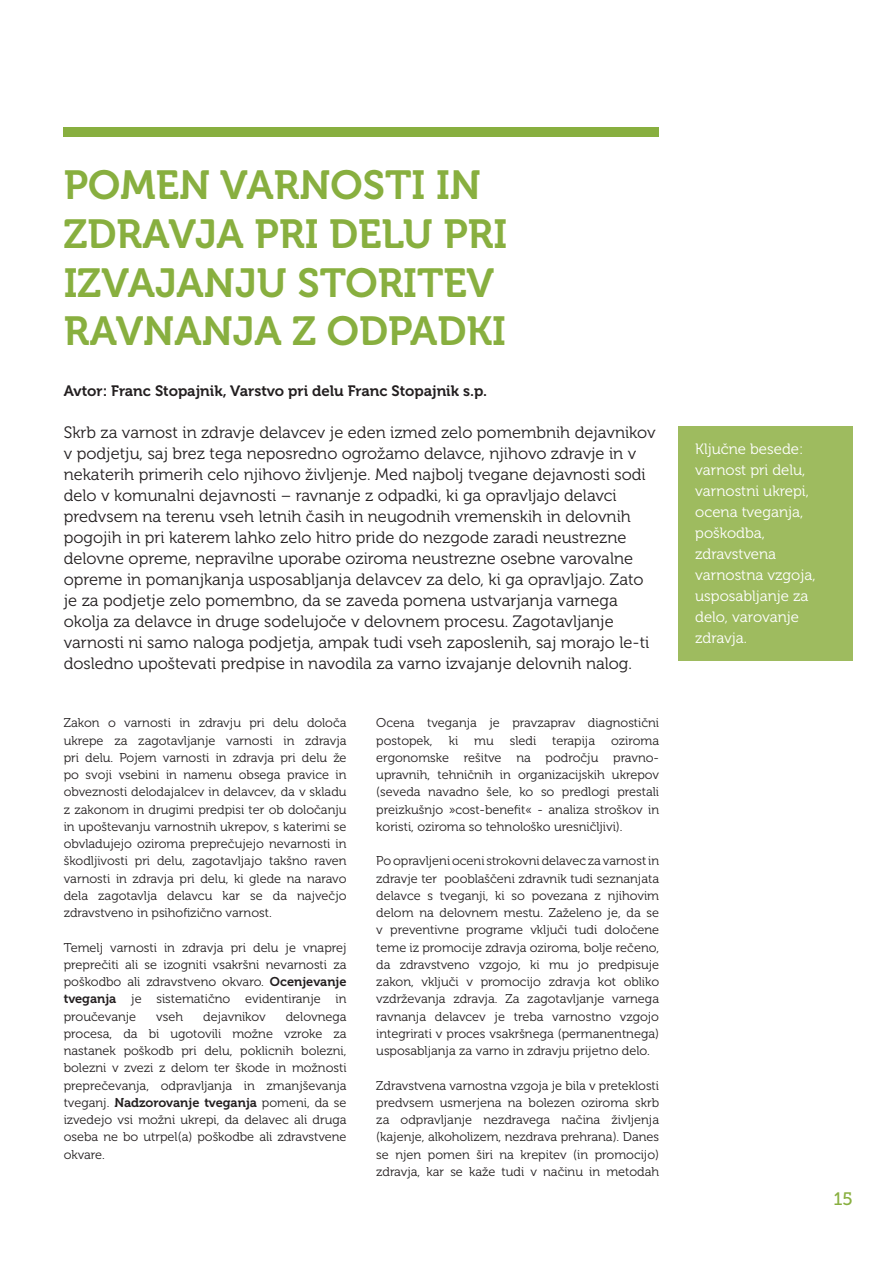
<style>
.page{position:relative;width:893px;height:1263px;background:#fff}
.page>*{position:absolute;margin:0;border:0;box-sizing:border-box;transform-origin:0 0}
.t1{font:40.5px/48.6px "Museo 700";color:#88af3f}
.t2{font:18px "Museo Slab 500";color:#88af3f}
.t3{font:16.5px/21px "Museo 300";color:#231f20}
.t4{font:15px/21px "Museo 300";color:#fff}
.t5{font:15px "Museo 700";color:#231f20}
.t6{font:12.75px/17.2px "Museo 300";color:#231f20;text-align:justify}
.t7{font:12.75px "Museo 700";color:#231f20}
.s1{font-family:"Museo 700"}
.s2{font-family:"Museo 300"}
</style>
<div class="page">
<div style="left:64px;top:128px;width:595px;height:9px;background:#88af3f"></div>
<div style="left:678px;top:426px;width:175px;height:234px;background:#9ebb5f"></div>
<h1 class="t1" style="left:64px;top:162px;width:445px">POMEN VARNOSTI IN<br>ZDRAVJA PRI DELU PRI<br>IZVAJANJU STORITEV<br>RAVNANJA Z ODPADKI</h1>
<p class="t5" style="left:64px;top:382px;width:425px">Avtor: Franc Stopajnik, Varstvo pri delu Franc Stopajnik s.p.</p>
<p class="t3" style="left:64px;top:422px;width:593px">Skrb za varnost in zdravje delavcev je eden izmed zelo pomembnih dejavnikov v podjetju, saj brez tega neposredno ogrožamo delavce, njihovo zdravje in v nekaterih primerih celo njihovo življenje. Med najbolj tvegane dejavnosti sodi delo v komunalni dejavnosti – ravnanje z odpadki, ki ga opravljajo delavci predvsem na terenu vseh letnih časih in neugodnih vremenskih in delovnih pogojih in pri katerem lahko zelo hitro pride do nezgode zaradi neustrezne delovne opreme, nepravilne uporabe oziroma neustrezne osebne varovalne opreme in pomanjkanja usposabljanja delavcev za delo, ki ga opravljajo. Zato je za podjetje zelo pomembno, da se zaveda pomena ustvarjanja varnega okolja za delavce in druge sodelujoče v delovnem procesu. Zagotavljanje varnosti ni samo naloga podjetja, ampak tudi vseh zaposlenih, saj morajo le-ti dosledno upoštevati predpise in navodila za varno izvajanje delovnih nalog.</p>
<p class="t6" style="left:64px;top:714px;width:284px">Zakon o varnosti in zdravju pri delu določa ukrepe za zagotavljanje varnosti in zdravja pri delu. Pojem varnosti in zdravja pri delu že po svoji vsebini in namenu obsega pravice in obveznosti delodajalcev in delavcev, da v skladu z zakonom in drugimi predpisi ter ob določanju in upoštevanju varnostnih ukrepov, s katerimi se obvladujejo oziroma preprečujejo nevarnosti in škodljivosti pri delu, zagotavljajo takšno raven varnosti in zdravja pri delu, ki glede na naravo dela zagotavlja delavcu kar se da največjo zdravstveno in psihofizično varnost.</p>
<p class="t6" style="left:64px;top:939px;width:284px">Temelj varnosti in zdravja pri delu je vnaprej preprečiti ali se izogniti vsakršni nevarnosti za poškodbo ali zdravstveno okvaro. <span class="s1">Ocenjevanje tveganja</span> je sistematično evidentiranje in proučevanje</p>
<p class="t6" style="left:64px;top:1008px;width:284px;text-indent:222px">delovnega procesa, da bi ugotovili možne vzroke za nastanek poškodb pri delu, poklicnih bolezni, bolezni v zvezi z delom ter škode in možnosti preprečevanja, odpravljanja in zmanjševanja</p>
<p class="t7" style="left:64px;top:1095px;width:284px"><span class="s2">tveganj.</span> Nadzorovanje tveganja <span class="s2">pomeni, da se</span></p>
<p class="t6" style="left:64px;top:1111px;width:284px">izvedejo vsi možni ukrepi, da delavec ali druga oseba ne bo utrpel(a) poškodbe ali zdravstvene okvare.</p>
<p class="t6" style="left:156px;top:1008px;width:28px">vseh</p>
<p class="t6" style="left:203px;top:1008px;width:64px">dejavnikov</p>
<p class="t6" style="left:376px;top:714px;width:284px">Ocena tveganja je pravzaprav diagnostični postopek,</p>
<p class="t6" style="left:376px;top:732px;width:284px;text-indent:235px">oziroma ergonomske rešitve na področju pravno&shy;upravnih, tehničnih in organizacijskih ukrepov (seveda navadno šele, ko so predlogi prestali preizkušnjo »cost-benefit« - analiza stroškov in koristi, oziroma so tehnološko uresničljivi).</p>
<p class="t6" style="left:376px;top:852px;width:284px">Po opravljeni oceni strokovni delavec za varnost in zdravje ter pooblaščeni zdravnik tudi seznanjata delavce s tveganji, ki so povezana z njihovim delom na delovnem mestu. Zaželeno je, da se v preventivne programe vključi tudi določene teme iz promocije zdravja oziroma, bolje rečeno, da zdravstveno vzgojo, ki mu jo predpisuje zakon, vključi v promocijo zdravja kot obliko vzdrževanja zdravja. Za zagotavljanje varnega ravnanja delavcev je treba varnostno vzgojo integrirati v proces vsakršnega (permanentnega) usposabljanja za varno in zdravju prijetno delo.</p>
<p class="t6" style="left:376px;top:1077px;width:284px">Zdravstvena varnostna vzgoja je bila v preteklosti predvsem usmerjena na bolezen oziroma skrb za odpravljanje nezdravega načina življenja (kajenje, alkoholizem, nezdrava prehrana). Danes se njen pomen širi na krepitev (in promocijo) zdravja, kar se kaže tudi v načinu in metodah</p>
<p class="t6" style="left:449px;top:732px;width:11px">ki</p>
<p class="t6" style="left:474px;top:732px;width:21px">mu</p>
<p class="t6" style="left:510px;top:732px;width:28px">sledi</p>
<p class="t6" style="left:552px;top:732px;width:44px">terapija</p>
<p class="t4" style="left:695px;top:439px;width:122px">Ključne besede: varnost pri delu, varnostni ukrepi, ocena tveganja, poškodba, zdravstvena varnostna vzgoja, usposabljanje za delo, varovanje zdravja.</p>
<h2 class="t2" style="left:834px;top:1189px;width:20px">15</h2>
</div>
